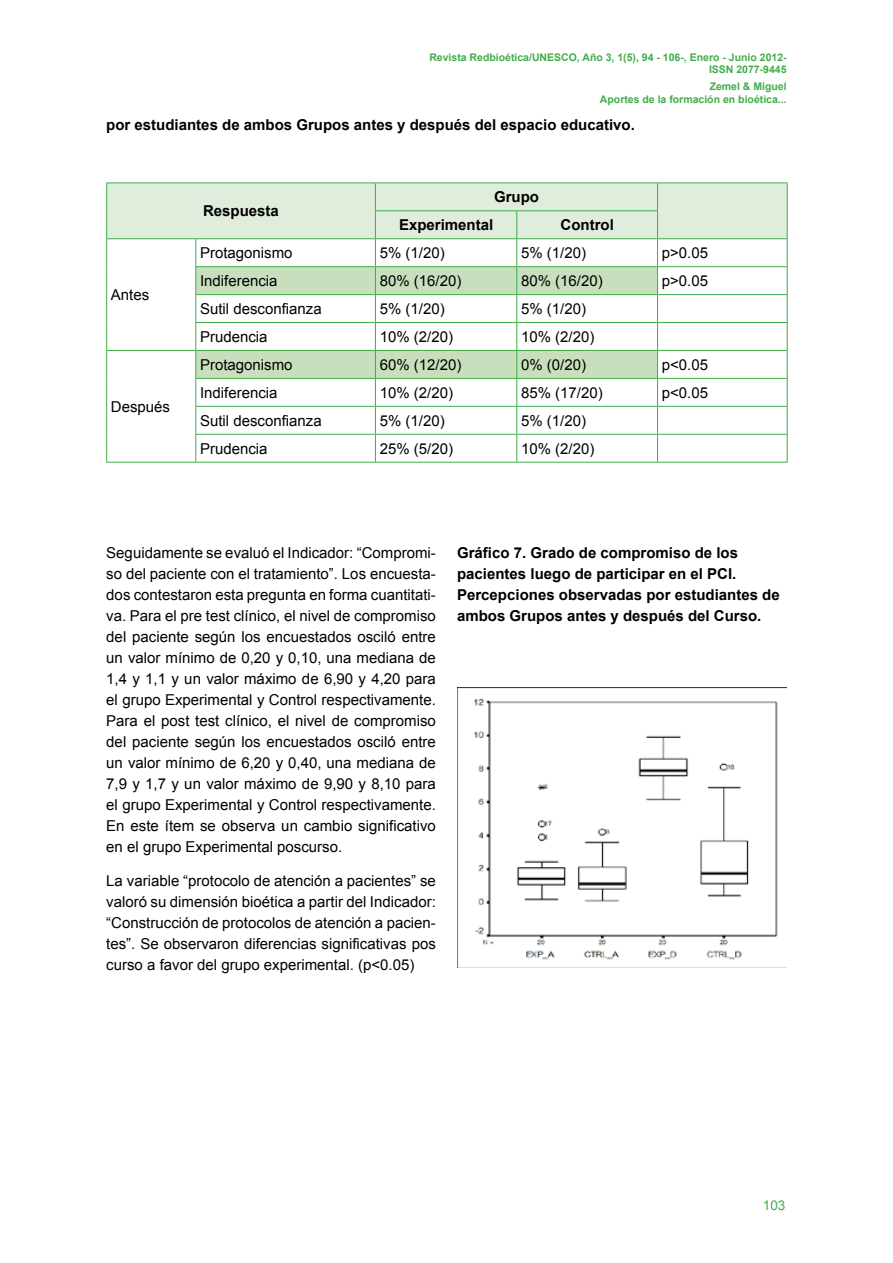
<style>
.page{position:relative;width:893px;height:1263px;background:#fff}
.page>*{position:absolute;margin:0;border:0;box-sizing:border-box;transform-origin:0 0}
.t1{font:15px/21px "Arial";color:#000;text-align:justify}
.t2{font:700 15px/21px "Arial";color:#000}
.t3{font:13.5px "Arial";color:#41ad49}
.t4{font:700 10.5px/12.6px "Arial";color:#41ad49;text-align:right}
</style>
<div class="page">
<hr style="left:106px;top:182px;width:90px;height:1px;background:#41ad49">
<hr style="left:196px;top:182px;width:179px;height:1px;background:#41ad49">
<hr style="left:375px;top:182px;width:142px;height:1px;background:#41ad49">
<hr style="left:517px;top:182px;width:140px;height:1px;background:#41ad49">
<hr style="left:657px;top:182px;width:131px;height:1px;background:#41ad49">
<hr style="left:106px;top:462px;width:90px;height:1px;background:#41ad49">
<svg style="left:106px;top:183px;width:682px;height:279px"></svg>
<hr style="left:196px;top:462px;width:179px;height:1px;background:#41ad49">
<hr style="left:375px;top:462px;width:142px;height:1px;background:#41ad49">
<hr style="left:517px;top:462px;width:140px;height:1px;background:#41ad49">
<hr style="left:657px;top:462px;width:131px;height:1px;background:#41ad49">
<img style="left:457px;top:688px;width:330px;height:279px">
<p class="t4" style="left:429px;top:51px;width:359px">Revista Redbioética/UNESCO, Año 3, 1(5), 94 - 106-, Enero - Junio 2012-<br>ISSN 2077-9445</p>
<p class="t4" style="left:600px;top:81px;width:188px">Zemel &amp; Miguel<br>Aportes de la formación en bioética...</p>
<p class="t2" style="left:106px;top:115px;width:530px">por estudiantes de ambos Grupos antes y después del espacio educativo.</p>
<p class="t1" style="left:111px;top:284px;width:40px">Antes</p>
<p class="t1" style="left:111px;top:396px;width:61px">Después</p>
<p class="t2" style="left:203px;top:201px;width:77px">Respuesta</p>
<p class="t2" style="left:494px;top:187px;width:46px">Grupo</p>
<p class="t2" style="left:399px;top:215px;width:96px">Experimental</p>
<p class="t2" style="left:560px;top:215px;width:55px">Control</p>
<p class="t1" style="left:200px;top:243px;width:94px">Protagonismo</p>
<p class="t1" style="left:380px;top:243px;width:67px">5% (1/20)</p>
<p class="t1" style="left:521px;top:243px;width:67px">5% (1/20)</p>
<p class="t1" style="left:662px;top:243px;width:48px">p&gt;0.05</p>
<p class="t1" style="left:200px;top:270px;width:79px">Indiferencia</p>
<p class="t1" style="left:380px;top:270px;width:83px">80% (16/20)</p>
<p class="t1" style="left:521px;top:270px;width:83px">80% (16/20)</p>
<p class="t1" style="left:662px;top:270px;width:48px">p&gt;0.05</p>
<p class="t1" style="left:200px;top:298px;width:123px">Sutil desconfianza</p>
<p class="t1" style="left:380px;top:298px;width:67px">5% (1/20)</p>
<p class="t1" style="left:521px;top:298px;width:67px">5% (1/20)</p>
<p class="t1" style="left:200px;top:326px;width:69px">Prudencia</p>
<p class="t1" style="left:380px;top:326px;width:75px">10% (2/20)</p>
<p class="t1" style="left:521px;top:326px;width:75px">10% (2/20)</p>
<p class="t1" style="left:200px;top:354px;width:94px">Protagonismo</p>
<p class="t1" style="left:380px;top:354px;width:83px">60% (12/20)</p>
<p class="t1" style="left:521px;top:354px;width:67px">0% (0/20)</p>
<p class="t1" style="left:662px;top:354px;width:48px">p&lt;0.05</p>
<p class="t1" style="left:200px;top:382px;width:79px">Indiferencia</p>
<p class="t1" style="left:380px;top:382px;width:75px">10% (2/20)</p>
<p class="t1" style="left:521px;top:382px;width:83px">85% (17/20)</p>
<p class="t1" style="left:662px;top:382px;width:48px">p&lt;0.05</p>
<p class="t1" style="left:200px;top:410px;width:123px">Sutil desconfianza</p>
<p class="t1" style="left:380px;top:410px;width:67px">5% (1/20)</p>
<p class="t1" style="left:521px;top:410px;width:67px">5% (1/20)</p>
<p class="t1" style="left:200px;top:438px;width:69px">Prudencia</p>
<p class="t1" style="left:380px;top:438px;width:75px">25% (5/20)</p>
<p class="t1" style="left:521px;top:438px;width:75px">10% (2/20)</p>
<p class="t1" style="left:106px;top:543px;width:331px">Seguidamente se evaluó el Indicador: “Compromi&shy;so del paciente con el tratamiento”. Los encuesta&shy;dos contestaron esta pregunta en forma cuantitati&shy;va. Para el pre test clínico, el nivel de compromiso del paciente según los encuestados osciló entre un valor mínimo de 0,20 y 0,10, una mediana de 1,4 y 1,1 y un valor máximo de 6,90 y 4,20 para el grupo Experimental y Control respectivamente.<br>Para el post test clínico, el nivel de compromiso del paciente según los encuestados osciló entre un valor mínimo de 6,20 y 0,40, una mediana de 7,9 y 1,7 y un valor máximo de 9,90 y 8,10 para el grupo Experimental y Control respectivamente.<br>En este ítem se observa un cambio significativo en el grupo Experimental poscurso.</p>
<p class="t1" style="left:106px;top:871px;width:331px">La variable “protocolo de atención a pacientes” se valoró su dimensión bioética a partir del Indicador: “Construcción de protocolos de atención a pacien&shy;tes”. Se observaron diferencias significativas pos curso a favor del grupo experimental. (p&lt;0.05)</p>
<p class="t2" style="left:457px;top:543px;width:324px">Gráfico 7. Grado de compromiso de los pacientes luego de participar en el PCI.<br>Percepciones observadas por estudiantes de ambos Grupos antes y después del Curso.</p>
<p class="t3" style="left:763px;top:1196px;width:24px">103</p>
</div>
